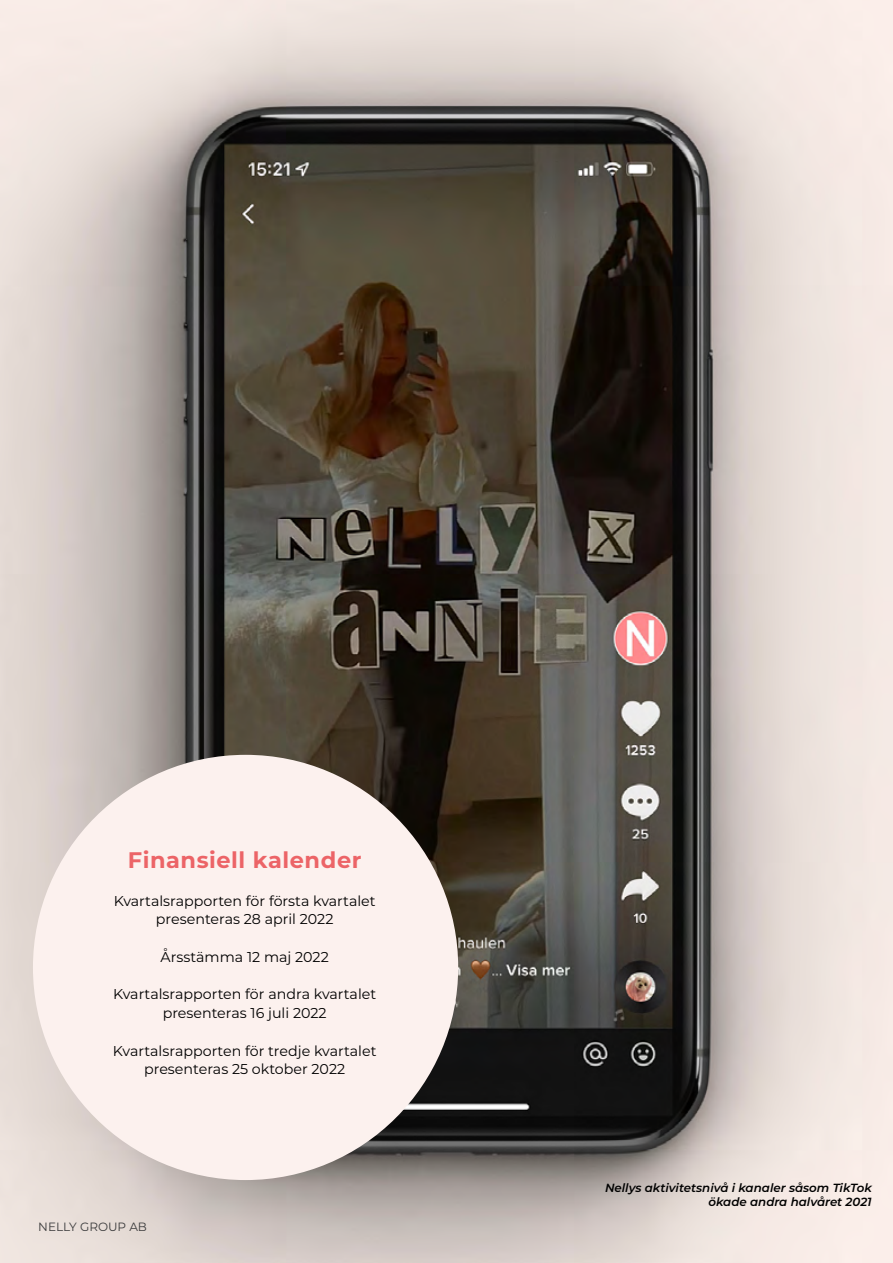
<style>
.page{position:relative;width:893px;height:1263px;background:#fff}
.page>*{position:absolute;margin:0;border:0;box-sizing:border-box;transform-origin:0 0}
.t1{font:700 22.5px "Montserrat";letter-spacing:.025em;color:#ec6467}
.t2{font:14.25px/18.8px "Montserrat";color:#000;text-align:center}
.t3{font:12px "Montserrat";color:#3b3b3c}
.t4{font:italic 600 11.85px/14.2px "Montserrat";color:#000;text-align:right}
</style>
<div class="page">
<img style="left:0;top:0;width:893px;height:1263px">
<div style="left:33px;top:755px;width:425px;height:425px;background:#fcf1ee;border-radius:50%"></div>
<h1 class="t1" style="left:128px;top:844px;width:235px">Finansiell kalender</h1>
<p class="t2" style="left:114px;top:890px;width:263px">Kvartalsrapporten för första kvartalet presenteras 28 april 2022</p>
<p class="t2" style="left:161px;top:947px;width:170px">Årsstämma 12 maj 2022</p>
<p class="t2" style="left:113px;top:984px;width:265px">Kvartalsrapporten för andra kvartalet presenteras 16 juli 2022</p>
<p class="t2" style="left:113px;top:1041px;width:265px">Kvartalsrapporten för tredje kvartalet presenteras 25 oktober 2022</p>
<p class="t3" style="left:38px;top:1218px;width:110px">NELLY GROUP AB</p>
<p class="t4" style="left:605px;top:1180px;width:268px">Nellys aktivitetsnivå i kanaler såsom TikTok ökade andra halvåret 2021</p>
</div>
